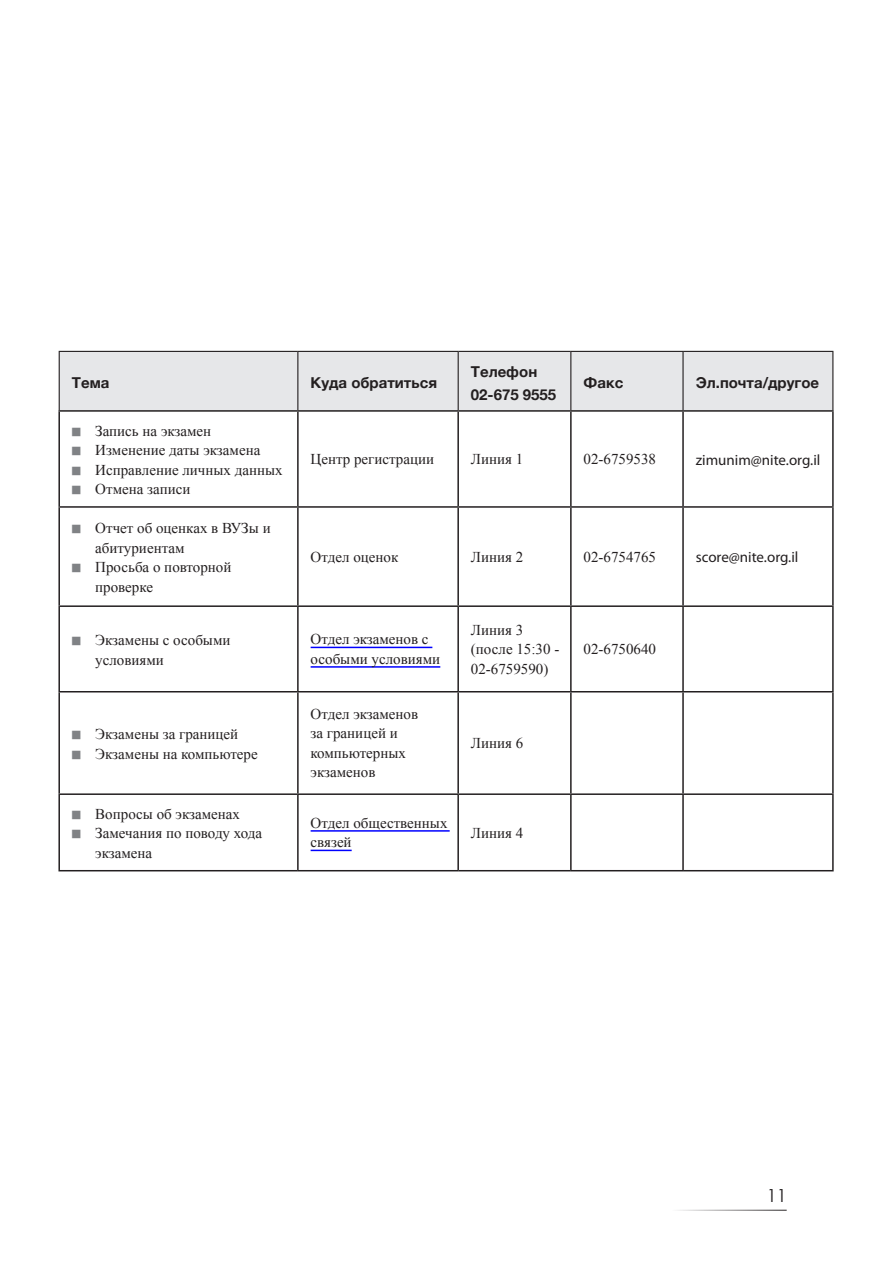
<style>
.page{position:relative;width:893px;height:1263px;background:#fff}
.page>*{position:absolute;margin:0;border:0;box-sizing:border-box;transform-origin:0 0}
.t1{font:18px "Century Gothic";color:#231f20}
.t2{font:15px/19.5px "Times New Roman";color:#231f20}
.t3{font:700 15px/22.5px "Helvetica Neue";color:#231f20}
.t4{font:15px "Myriad Pro";color:#231f20}
.s1{font-family:"Sucariot MF";font-size:12px;color:#808285}
</style>
<div class="page">
<hr style="left:670px;top:1210px;width:117px;height:1px;background:#231f20">
<div style="left:60px;top:352px;width:772px;height:58px;background:#e6e7e9"></div>
<hr style="left:58px;top:410px;width:240px;height:2px;background:#231f20">
<hr style="left:58px;top:412px;width:2px;height:94px;background:#231f20">
<hr style="left:298px;top:410px;width:160px;height:2px;background:#231f20">
<hr style="left:297px;top:412px;width:2px;height:94px;background:#231f20">
<hr style="left:458px;top:410px;width:113px;height:2px;background:#231f20">
<hr style="left:457px;top:412px;width:2px;height:94px;background:#231f20">
<hr style="left:571px;top:410px;width:112px;height:2px;background:#231f20">
<hr style="left:570px;top:412px;width:2px;height:94px;background:#231f20">
<hr style="left:683px;top:410px;width:151px;height:2px;background:#231f20">
<hr style="left:682px;top:412px;width:2px;height:94px;background:#231f20">
<hr style="left:832px;top:412px;width:2px;height:94px;background:#231f20">
<hr style="left:58px;top:506px;width:240px;height:2px;background:#231f20">
<hr style="left:58px;top:508px;width:2px;height:97px;background:#231f20">
<hr style="left:298px;top:506px;width:160px;height:2px;background:#231f20">
<hr style="left:297px;top:508px;width:2px;height:97px;background:#231f20">
<hr style="left:458px;top:506px;width:113px;height:2px;background:#231f20">
<hr style="left:457px;top:508px;width:2px;height:97px;background:#231f20">
<hr style="left:571px;top:506px;width:112px;height:2px;background:#231f20">
<hr style="left:570px;top:508px;width:2px;height:97px;background:#231f20">
<hr style="left:683px;top:506px;width:151px;height:2px;background:#231f20">
<hr style="left:682px;top:508px;width:2px;height:97px;background:#231f20">
<hr style="left:832px;top:508px;width:2px;height:97px;background:#231f20">
<hr style="left:58px;top:605px;width:240px;height:2px;background:#231f20">
<hr style="left:58px;top:607px;width:2px;height:84px;background:#231f20">
<hr style="left:298px;top:605px;width:160px;height:2px;background:#231f20">
<hr style="left:297px;top:607px;width:2px;height:84px;background:#231f20">
<hr style="left:458px;top:605px;width:113px;height:2px;background:#231f20">
<hr style="left:457px;top:607px;width:2px;height:84px;background:#231f20">
<hr style="left:571px;top:605px;width:112px;height:2px;background:#231f20">
<hr style="left:570px;top:607px;width:2px;height:84px;background:#231f20">
<hr style="left:683px;top:605px;width:151px;height:2px;background:#231f20">
<hr style="left:682px;top:607px;width:2px;height:84px;background:#231f20">
<hr style="left:832px;top:607px;width:2px;height:84px;background:#231f20">
<hr style="left:58px;top:691px;width:240px;height:1px;background:#231f20">
<hr style="left:58px;top:692px;width:2px;height:101px;background:#231f20">
<hr style="left:298px;top:691px;width:160px;height:1px;background:#231f20">
<hr style="left:297px;top:692px;width:2px;height:101px;background:#231f20">
<hr style="left:458px;top:691px;width:113px;height:1px;background:#231f20">
<hr style="left:457px;top:692px;width:2px;height:101px;background:#231f20">
<hr style="left:571px;top:691px;width:112px;height:1px;background:#231f20">
<hr style="left:570px;top:692px;width:2px;height:101px;background:#231f20">
<hr style="left:683px;top:691px;width:151px;height:1px;background:#231f20">
<hr style="left:682px;top:692px;width:2px;height:101px;background:#231f20">
<hr style="left:832px;top:692px;width:2px;height:101px;background:#231f20">
<hr style="left:58px;top:793px;width:240px;height:2px;background:#231f20">
<hr style="left:58px;top:795px;width:2px;height:75px;background:#231f20">
<hr style="left:298px;top:793px;width:160px;height:2px;background:#231f20">
<hr style="left:297px;top:795px;width:2px;height:75px;background:#231f20">
<hr style="left:458px;top:793px;width:113px;height:2px;background:#231f20">
<hr style="left:457px;top:795px;width:2px;height:75px;background:#231f20">
<hr style="left:571px;top:793px;width:112px;height:2px;background:#231f20">
<hr style="left:570px;top:795px;width:2px;height:75px;background:#231f20">
<hr style="left:683px;top:793px;width:151px;height:2px;background:#231f20">
<hr style="left:682px;top:795px;width:2px;height:75px;background:#231f20">
<hr style="left:832px;top:795px;width:2px;height:75px;background:#231f20">
<hr style="left:58px;top:870px;width:240px;height:1px;background:#231f20">
<hr style="left:298px;top:870px;width:160px;height:1px;background:#231f20">
<hr style="left:458px;top:870px;width:113px;height:1px;background:#231f20">
<hr style="left:571px;top:870px;width:112px;height:1px;background:#231f20">
<hr style="left:683px;top:870px;width:151px;height:1px;background:#231f20">
<hr style="left:59px;top:351px;width:239px;height:1px;background:#231f20">
<hr style="left:59px;top:352px;width:1px;height:58px;background:#231f20">
<hr style="left:298px;top:351px;width:160px;height:1px;background:#231f20">
<hr style="left:297px;top:352px;width:1px;height:58px;background:#231f20">
<hr style="left:458px;top:351px;width:113px;height:1px;background:#231f20">
<hr style="left:458px;top:352px;width:1px;height:58px;background:#231f20">
<hr style="left:571px;top:351px;width:112px;height:1px;background:#231f20">
<hr style="left:570px;top:352px;width:1px;height:58px;background:#231f20">
<hr style="left:683px;top:351px;width:150px;height:1px;background:#231f20">
<hr style="left:682px;top:352px;width:2px;height:58px;background:#231f20">
<hr style="left:832px;top:352px;width:1px;height:58px;background:#231f20">
<hr style="left:311px;top:647px;width:121px;height:1px;background:#00f">
<hr style="left:311px;top:666px;width:129px;height:2px;background:#00f">
<hr style="left:311px;top:830px;width:139px;height:2px;background:#00f">
<hr style="left:311px;top:850px;width:41px;height:1px;background:#00f">
<p class="t3" style="left:72px;top:372px;width:39px">Тема</p>
<p class="t3" style="left:311px;top:372px;width:128px">Куда обратиться</p>
<p class="t3" style="left:471px;top:361px;width:87px">Телефон<br>02-675 9555</p>
<p class="t3" style="left:584px;top:372px;width:41px">Факс</p>
<p class="t3" style="left:696px;top:372px;width:125px">Эл.почта/другое</p>
<p class="t2" style="left:72px;top:421px;width:212px"><span class="s1">8</span> Запись на экзамен<br><span class="s1">8</span> Изменение даты экзамена<br><span class="s1">8</span> Исправление личных данных<br><span class="s1">8</span> Отмена записи</p>
<p class="t2" style="left:311px;top:449px;width:125px">Центр регистрации</p>
<p class="t2" style="left:471px;top:449px;width:54px">Линия 1</p>
<p class="t2" style="left:584px;top:449px;width:74px">02-6759538</p>
<p class="t4" style="left:696px;top:450px;width:126px">zimunim@nite.org.il</p>
<p class="t2" style="left:72px;top:518px;width:200px"><span class="s1">8</span> Отчет об оценках в ВУЗы и</p>
<p class="t2" style="left:95px;top:538px;width:91px">абитуриентам</p>
<p class="t2" style="left:72px;top:557px;width:161px"><span class="s1">8</span> Просьба о повторной</p>
<p class="t2" style="left:95px;top:577px;width:59px">проверке</p>
<p class="t2" style="left:311px;top:547px;width:89px">Отдел оценок</p>
<p class="t2" style="left:471px;top:547px;width:54px">Линия 2</p>
<p class="t2" style="left:584px;top:547px;width:74px">02-6754765</p>
<p class="t4" style="left:696px;top:548px;width:104px">score@nite.org.il</p>
<p class="t2" style="left:95px;top:630px;width:137px;text-indent:-23px"><span class="s1">8</span> Экзамены с особыми условиями</p>
<p class="t2" style="left:311px;top:629px;width:131px">Отдел экзаменов с особыми условиями</p>
<p class="t2" style="left:471px;top:620px;width:90px">Линия 3 (после 15:30 -<br>02-6759590)</p>
<p class="t2" style="left:72px;top:724px;width:187px"><span class="s1">8</span> Экзамены за границей<br><span class="s1">8</span> Экзамены на компьютере</p>
<p class="t2" style="left:72px;top:804px;width:170px"><span class="s1">8</span> Вопросы об экзаменах</p>
<p class="t2" style="left:72px;top:823px;width:192px"><span class="s1">8</span> Замечания по поводу хода</p>
<p class="t2" style="left:95px;top:843px;width:58px">экзамена</p>
<p class="t2" style="left:311px;top:704px;width:109px">Отдел экзаменов за границей и компьютерных экзаменов</p>
<p class="t2" style="left:471px;top:733px;width:54px">Линия 6</p>
<p class="t2" style="left:311px;top:813px;width:138px">Отдел общественных связей</p>
<p class="t2" style="left:471px;top:823px;width:54px">Линия 4</p>
<p class="t2" style="left:584px;top:639px;width:74px">02-6750640</p>
<p class="t1" style="left:767px;top:1184px;width:21px">11</p>
</div>
